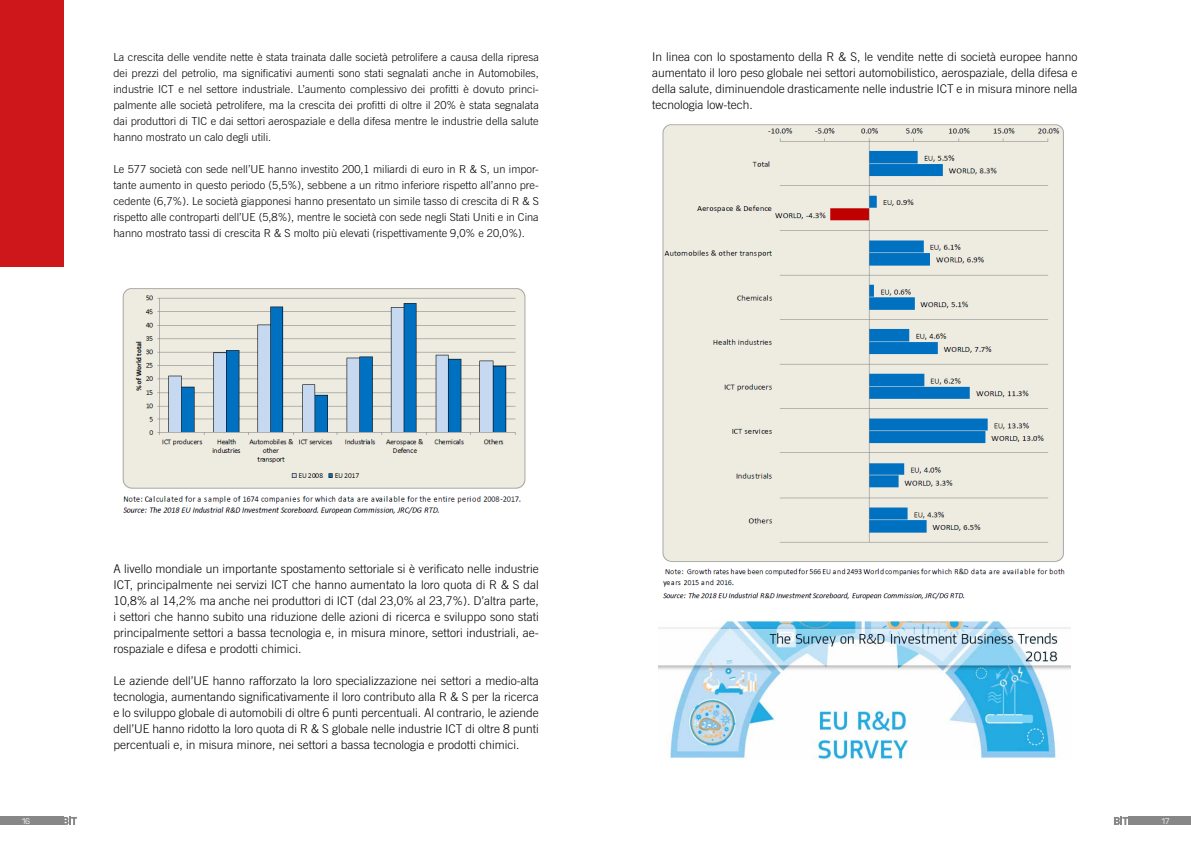
<style>
.page{position:relative;width:1191px;height:842px;background:#fff}
.page>*{position:absolute;margin:0;border:0;box-sizing:border-box;transform-origin:0 0}
.t1{font:300 12px/16px "Trade Gothic";color:#000;text-align:justify}
.t2{font:300 11px/16px "Trade Gothic";color:#000;text-align:justify}
.t3{font:8.1px "Panton";color:#fff}
</style>
<div class="page">
<img style="left:122px;top:289px;width:404px;height:226px">
<img style="left:662px;top:124px;width:403px;height:476px">
<img style="left:658px;top:621px;width:412px;height:138px">
<div style="left:0;top:0;width:64px;height:267px;background:#cd171a"></div>
<svg style="left:63px;top:817px;width:14px;height:8px"></svg>
<div style="left:0;top:817px;width:63px;height:8px;background:#878787"></div>
<svg style="left:1114px;top:817px;width:14px;height:8px"></svg>
<div style="left:1128px;top:817px;width:63px;height:8px;background:#878787"></div>
<p class="t2" style="left:113px;top:49px;width:427px">La crescita delle vendite nette è stata trainata dalle società petrolifere a causa della ripresa dei prezzi del petrolio, ma significativi aumenti sono stati segnalati anche in Automobiles, industrie ICT e nel settore industriale. L’aumento complessivo dei profitti è dovuto princi&shy;palmente alle società petrolifere, ma la crescita dei profitti di oltre il 20% è stata segnalata dai produttori di TIC e dai settori aerospaziale e della difesa mentre le industrie della salute hanno mostrato un calo degli utili.</p>
<p class="t2" style="left:113px;top:161px;width:427px">Le 577 società con sede nell’UE hanno investito 200,1 miliardi di euro in R &amp; S, un impor&shy;tante aumento in questo periodo (5,5%), sebbene a un ritmo inferiore rispetto all’anno pre&shy;cedente (6,7%). Le società giapponesi hanno presentato un simile tasso di crescita di R &amp; S rispetto alle controparti dell’UE (5,8%), mentre le società con sede negli Stati Uniti e in Cina hanno mostrato tassi di crescita R &amp; S molto più elevati (rispettivamente 9,0% e 20,0%).</p>
<p class="t1" style="left:652px;top:49px;width:427px">In linea con lo spostamento della R &amp; S, le vendite nette di società europee hanno aumentato il loro peso globale nei settori automobilistico, aerospaziale, della difesa e della salute, diminuendole drasticamente nelle industrie ICT e in misura minore nella tecnologia low-tech.</p>
<p class="t1" style="left:113px;top:561px;width:427px">A livello mondiale un importante spostamento settoriale si è verificato nelle industrie ICT, principalmente nei servizi ICT che hanno aumentato la loro quota di R &amp; S dal 10,8% al 14,2% ma anche nei produttori di ICT (dal 23,0% al 23,7%). D’altra parte, i settori che hanno subito una riduzione delle azioni di ricerca e sviluppo sono stati principalmente settori a bassa tecnologia e, in misura minore, settori industriali, ae&shy;rospaziale e difesa e prodotti chimici.</p>
<p class="t1" style="left:113px;top:673px;width:427px">Le aziende dell’UE hanno rafforzato la loro specializzazione nei settori a medio-alta tecnologia, aumentando significativamente il loro contributo alla R &amp; S per la ricerca e lo sviluppo globale di automobili di oltre 6 punti percentuali. Al contrario, le aziende dell’UE hanno ridotto la loro quota di R &amp; S globale nelle industrie ICT di oltre 8 punti percentuali e, in misura minore, nei settori a bassa tecnologia e prodotti chimici.</p>
<p class="t3" style="left:22px;top:816px;width:10px">16</p>
<p class="t3" style="left:1161px;top:816px;width:9px">17</p>
</div>
